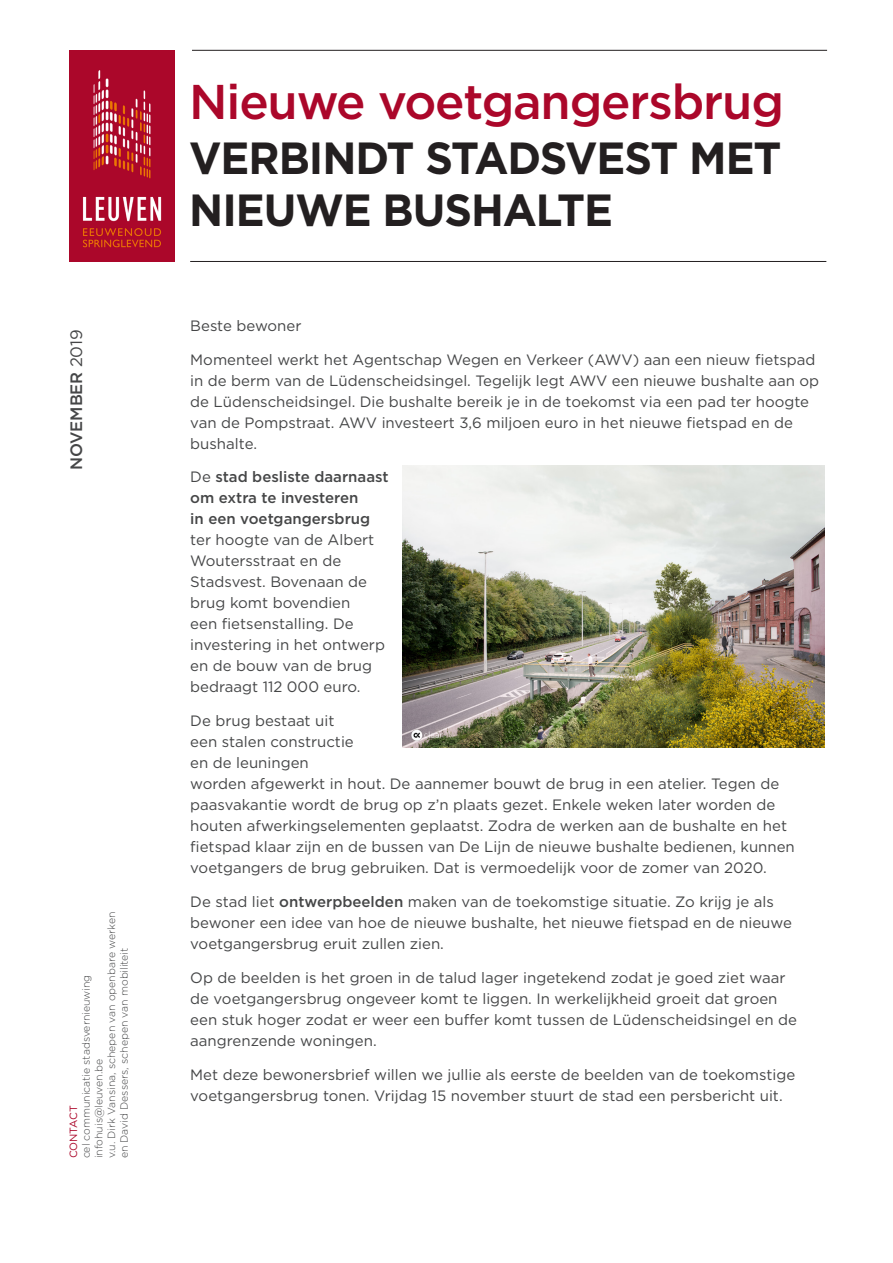
<style>
.page{position:relative;width:893px;height:1263px;background:#fff}
.page>*{position:absolute;margin:0;border:0;box-sizing:border-box;transform-origin:0 0}
.t1{font:500 48.75px "Gotham";letter-spacing:-.025em;color:#ab072a}
.t2{font:700 45px/52.5px "Gotham";letter-spacing:-.025em;color:#231f20;scale:.96 1}
.t3{font:500 16.5px "Gotham";letter-spacing:-.01em;color:#454647}
.t4{font:15px/21px "Gotham";color:#454647}
.t5{font:500 15px/21px "Gotham";color:#454647}
.t6{font:300 10.5px/12.6px "Gotham";color:#454647}
.t7{font:10.5px "Gotham";letter-spacing:-.01em;color:#ab072a}
.s1{font-weight:400}
.s2{font-weight:500}
</style>
<div class="page">
<hr style="left:192px;top:50px;width:635px;height:1px;background:#231f20">
<hr style="left:190px;top:261px;width:636px;height:1px;background:#231f20">
<img style="left:69px;top:50px;width:106px;height:211px">
<img style="left:402px;top:466px;width:423px;height:281px">
<p class="t3" style="left:65px;top:470px;width:142px;rotate:-90deg">NOVEMBER <span class="s1">2019</span></p>
<p class="t6" style="left:80px;top:1158px;width:248px;rotate:-90deg">cel communicatie stadsvernieuwing infohuis@leuven.be<br>v.u. Dirk Vansina, schepen van openbare werken en David Dessers, schepen van mobiliteit</p>
<p class="t7" style="left:67px;top:1158px;width:55px;rotate:-90deg">CONTACT</p>
<h1 class="t1" style="left:189px;top:70px;width:596px">Nieuwe voetgangersbrug</h1>
<h2 class="t2" style="left:189px;top:131px;width:618px">VERBINDT STADSVEST MET<br>NIEUWE BUSHALTE</h2>
<p class="t4" style="left:190px;top:315px;width:113px">Beste bewoner</p>
<p class="t4" style="left:190px;top:349px;width:630px">Momenteel werkt het Agentschap Wegen en Verkeer (AWV) aan een nieuw fietspad in de berm van de Lüdenscheidsingel. Tegelijk legt AWV een nieuwe bushalte aan op de Lüdenscheidsingel. Die bushalte bereik je in de toekomst via een pad ter hoogte van de Pompstraat. AWV investeert 3,6 miljoen euro in het nieuwe fietspad en de bushalte.</p>
<p class="t5" style="left:190px;top:466px;width:200px"><span class="s1">De</span> stad besliste daarnaast om extra te investeren<br>in een voetgangersbrug</p>
<p class="t4" style="left:190px;top:529px;width:196px">ter hoogte van de Albert<br>Woutersstraat en de<br>Stadsvest. Bovenaan de brug komt bovendien<br>een fietsenstalling. De investering in het ontwerp en de bouw van de brug bedraagt 112 000 euro.</p>
<p class="t4" style="left:190px;top:710px;width:606px">De brug bestaat uit<br>een stalen constructie<br>en de leuningen<br>worden afgewerkt in hout. De aannemer bouwt de brug in een atelier. Tegen de paasvakantie wordt de brug op z’n plaats gezet. Enkele weken later worden de houten afwerkingselementen geplaatst. Zodra de werken aan de bushalte en het fietspad klaar zijn en de bussen van De Lijn de nieuwe bushalte bedienen, kunnen voetgangers de brug gebruiken. Dat is vermoedelijk voor de zomer van 2020.</p>
<p class="t4" style="left:190px;top:891px;width:603px">De stad liet <span class="s2">ontwerpbeelden</span> maken van de toekomstige situatie. Zo krijg je als bewoner een idee van hoe de nieuwe bushalte, het nieuwe fietspad en de nieuwe voetgangersbrug eruit zullen zien.</p>
<p class="t4" style="left:190px;top:967px;width:608px">Op de beelden is het groen in de talud lager ingetekend zodat je goed ziet waar de voetgangersbrug ongeveer komt te liggen. In werkelijkheid groeit dat groen een stuk hoger zodat er weer een buffer komt tussen de Lüdenscheidsingel en de aangrenzende woningen.</p>
<p class="t4" style="left:190px;top:1063px;width:606px">Met deze bewonersbrief willen we jullie als eerste de beelden van de toekomstige voetgangersbrug tonen. Vrijdag 15 november stuurt de stad een persbericht uit.</p>
</div>
